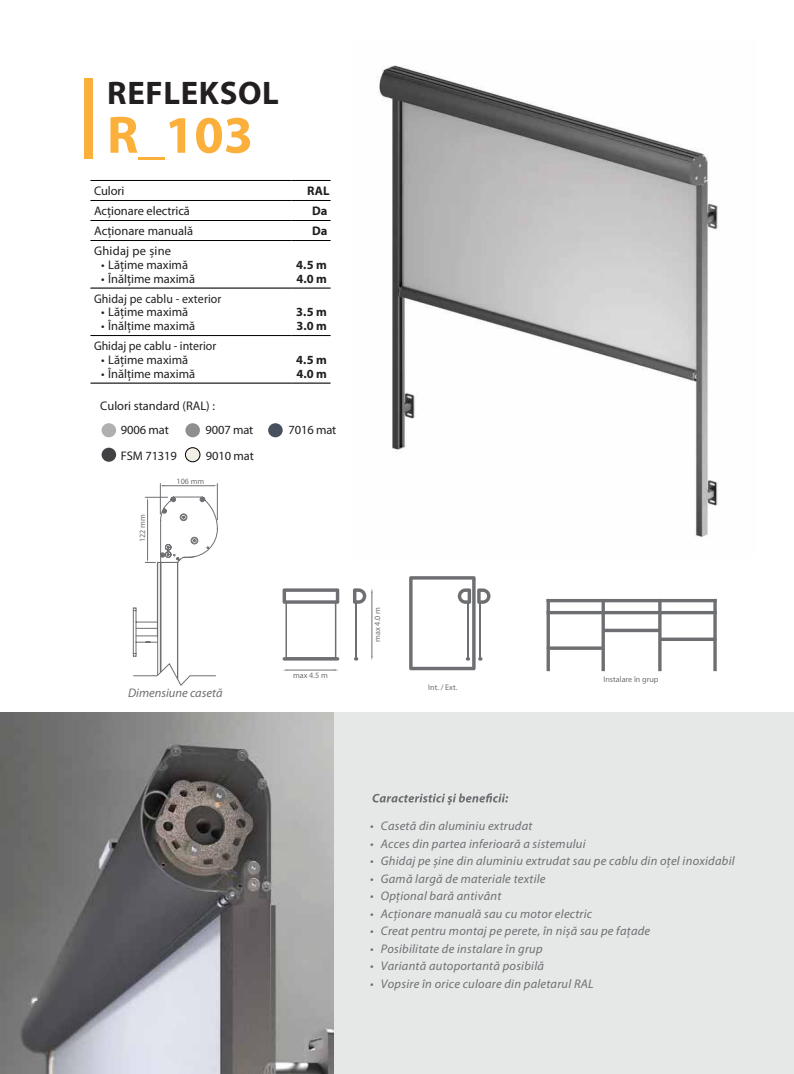
<style>
.page{position:relative;width:794px;height:1074px;background:#fff}
.page>*{position:absolute;margin:0;border:0;box-sizing:border-box;transform-origin:0 0}
.t1{font:700 119.75px "Myriad Pro";color:#fbb03c;scale:.44 1}
.t2{font:700 53px "Myriad Pro";color:#fbb03c}
.t3{font:700 32.75px "Myriad Pro";letter-spacing:.02em;color:#231f20}
.t4{font:italic 12.5px "Myriad Pro";letter-spacing:.02em;color:#6e6f72}
.t5{font:12.5px/23.6px "Myriad Pro";color:#231f20}
.t6{font:12.5px "Myriad Pro";color:#231f20;scale:.95 1}
.t7{font:700 12.5px/13.8px "Myriad Pro";letter-spacing:-.005em;color:#231f20}
.t8{font:italic 12.5px "Myriad Pro";color:#6e6f72}
.t9{font:12.5px "Myriad Pro";letter-spacing:.02em;color:#231f20}
.t10{font:8.12px "Myriad Pro";color:#6e6f72}
.s1{color:#6f7072}
</style>
<div class="page">
<img style="left:377px;top:65px;width:342px;height:472px">
<svg style="left:660px;top:637px;width:56px;height:4px"></svg>
<svg style="left:603px;top:628px;width:57px;height:4px"></svg>
<svg style="left:546px;top:646px;width:57px;height:4px"></svg>
<svg style="left:546px;top:602px;width:4px;height:69px"></svg>
<hr style="left:713px;top:599px;width:3px;height:72px;background:#6e6f72">
<svg style="left:601px;top:602px;width:4px;height:69px"></svg>
<hr style="left:546px;top:611px;width:170px;height:3px;background:#6e6f72">
<hr style="left:546px;top:599px;width:170px;height:3px;background:#6e6f72">
<hr style="left:658px;top:599px;width:3px;height:72px;background:#6e6f72">
<div style="left:330px;top:712px;width:464px;height:362px;background:#e6e7e7"></div>
<hr style="left:90px;top:180px;width:201px;height:1px;background:#010101">
<hr style="left:291px;top:180px;width:39px;height:1px;background:#010101">
<hr style="left:90px;top:200px;width:201px;height:1px;background:#010101">
<hr style="left:291px;top:200px;width:39px;height:1px;background:#010101">
<hr style="left:90px;top:220px;width:201px;height:1px;background:#010101">
<hr style="left:291px;top:220px;width:39px;height:1px;background:#010101">
<hr style="left:90px;top:240px;width:201px;height:1px;background:#010101">
<hr style="left:291px;top:240px;width:39px;height:1px;background:#010101">
<hr style="left:90px;top:288px;width:201px;height:1px;background:#010101">
<hr style="left:291px;top:288px;width:39px;height:1px;background:#010101">
<hr style="left:90px;top:335px;width:201px;height:1px;background:#010101">
<hr style="left:291px;top:335px;width:39px;height:1px;background:#010101">
<hr style="left:90px;top:383px;width:201px;height:1px;background:#010101">
<hr style="left:291px;top:383px;width:39px;height:1px;background:#010101">
<hr style="left:286px;top:670px;width:49px;height:1px;background:#6e6f72">
<hr style="left:372px;top:591px;width:1px;height:66px;background:#6e6f72">
<svg style="left:282px;top:588px;width:57px;height:69px"></svg>
<hr style="left:282px;top:657px;width:57px;height:3px;background:#6e6f72;border-radius:2px">
<svg style="left:353px;top:588px;width:19px;height:16px"></svg>
<hr style="left:355px;top:603px;width:2px;height:56px;background:#6e6f72">
<svg style="left:409px;top:576px;width:81px;height:94px"></svg>
<hr style="left:157px;top:562px;width:1px;height:112px;background:#6e6f72">
<hr style="left:177px;top:562px;width:1px;height:117px;background:#6e6f72">
<hr style="left:160px;top:562px;width:1px;height:110px;background:#6e6f72">
<hr style="left:160px;top:483px;width:1px;height:31px;background:#6e6f72">
<hr style="left:217px;top:483px;width:1px;height:37px;background:#6e6f72">
<hr style="left:162px;top:485px;width:52px;height:1px;background:#6e6f72">
<svg style="left:132px;top:496px;width:86px;height:161px"></svg>
<svg style="left:133px;top:663px;width:83px;height:23px"></svg>
<div style="left:102px;top:423px;width:14px;height:14px;background:#b0b0b0;border-radius:50%"></div>
<div style="left:185px;top:423px;width:15px;height:14px;background:#8f8f8f;border-radius:50%"></div>
<div style="left:268px;top:423px;width:15px;height:14px;background:#47505c;border-radius:50%"></div>
<div style="left:102px;top:448px;width:14px;height:14px;background:#414244;border-radius:50%"></div>
<div style="left:185px;top:448px;width:15px;height:14px;background:#f2efe7;border-radius:50%"></div>
<div style="left:185px;top:447px;width:15px;height:15px;border:1px solid #010101;border-radius:50%"></div>
<svg style="left:372px;top:793px;width:136px;height:12px"></svg>
<img style="left:0;top:712px;width:334px;height:362px">
<h1 class="t1" style="left:81px;top:41px;width:36px">I</h1>
<h3 class="t3" style="left:107px;top:72px;width:173px">REFLEKSOL</h3>
<h2 class="t2" style="left:107px;top:100px;width:148px">R_103</h2>
<p class="t5" style="left:94px;top:179px;width:32px">Culori</p>
<p class="t7" style="left:307px;top:184px;width:24px">RAL</p>
<p class="t5" style="left:94px;top:199px;width:97px">Acționare electrică</p>
<p class="t7" style="left:312px;top:204px;width:17px">Da</p>
<p class="t5" style="left:94px;top:219px;width:101px">Acționare manuală</p>
<p class="t7" style="left:312px;top:224px;width:17px">Da</p>
<p class="t9" style="left:94px;top:243px;width:79px">Ghidaj pe șine</p>
<p class="t5" style="left:101px;top:253px;width:88px">• Lățime maximă</p>
<p class="t5" style="left:101px;top:266px;width:95px">• Înălțime maximă</p>
<p class="t7" style="left:296px;top:257px;width:32px">4.5 m<br>4.0 m</p>
<p class="t6" style="left:94px;top:291px;width:136px">Ghidaj pe cablu - exterior</p>
<p class="t5" style="left:101px;top:300px;width:89px">• Lățime maximă</p>
<p class="t5" style="left:101px;top:314px;width:95px">• Înălțime maximă</p>
<p class="t7" style="left:296px;top:305px;width:32px">3.5 m<br>3.0 m</p>
<p class="t6" style="left:94px;top:338px;width:130px">Ghidaj pe cablu - interior</p>
<p class="t5" style="left:101px;top:348px;width:89px">• Lățime maximă</p>
<p class="t5" style="left:101px;top:361px;width:95px">• Înălțime maximă</p>
<p class="t7" style="left:296px;top:352px;width:32px">4.5 m<br>4.0 m</p>
<p class="t5" style="left:121px;top:394px;width:96px;text-indent:-21px">Culori standard (RAL) :<br>9006 mat</p>
<p class="t5" style="left:121px;top:443px;width:57px">FSM 71319</p>
<p class="t5" style="left:206px;top:443px;width:49px">9010 mat</p>
<p class="t5" style="left:205px;top:418px;width:49px">9007 mat</p>
<p class="t5" style="left:288px;top:418px;width:49px">7016 mat</p>
<p class="t10" style="left:137px;top:542px;width:29px;rotate:-90deg">122 mm</p>
<p class="t10" style="left:177px;top:476px;width:29px">106 mm</p>
<p class="t8" style="left:128px;top:686px;width:96px">Dimensiune casetă</p>
<p class="t10" style="left:293px;top:670px;width:36px">max 4.5 m</p>
<p class="t10" style="left:372px;top:642px;width:36px;rotate:-90deg">max 4.0 m</p>
<p class="t10" style="left:428px;top:682px;width:31px">Int. / Ext.</p>
<p class="t10" style="left:603px;top:674px;width:56px">Instalare în grup</p>
<p class="t4" style="left:370px;top:819px;width:164px">• Casetă din aluminiu extrudat</p>
<p class="t4" style="left:370px;top:836px;width:217px">• Acces din partea inferioară a sistemului</p>
<p class="t4" style="left:370px;top:854px;width:366px">• Ghidaj pe șine din aluminiu extrudat sau pe cablu din oţel inoxidabil</p>
<p class="t4" style="left:370px;top:871px;width:177px">• Gamă largă de materiale textile</p>
<p class="t4" style="left:370px;top:889px;width:133px">• Opţional bară antivânt</p>
<p class="t4" style="left:370px;top:906px;width:223px">• Acţionare manuală sau cu motor electric</p>
<p class="t4" style="left:370px;top:924px;width:281px">• Creat pentru montaj pe perete, în nișă sau pe faţade</p>
<p class="t4" style="left:370px;top:941px;width:174px"><span class="s1">•</span> Posibilitate de instalare în grup</p>
<p class="t4" style="left:370px;top:959px;width:175px">• Variantă autoportantă posibilă</p>
<p class="t4" style="left:370px;top:976px;width:225px">• Vopsire în orice culoare din paletarul RAL</p>
</div>
